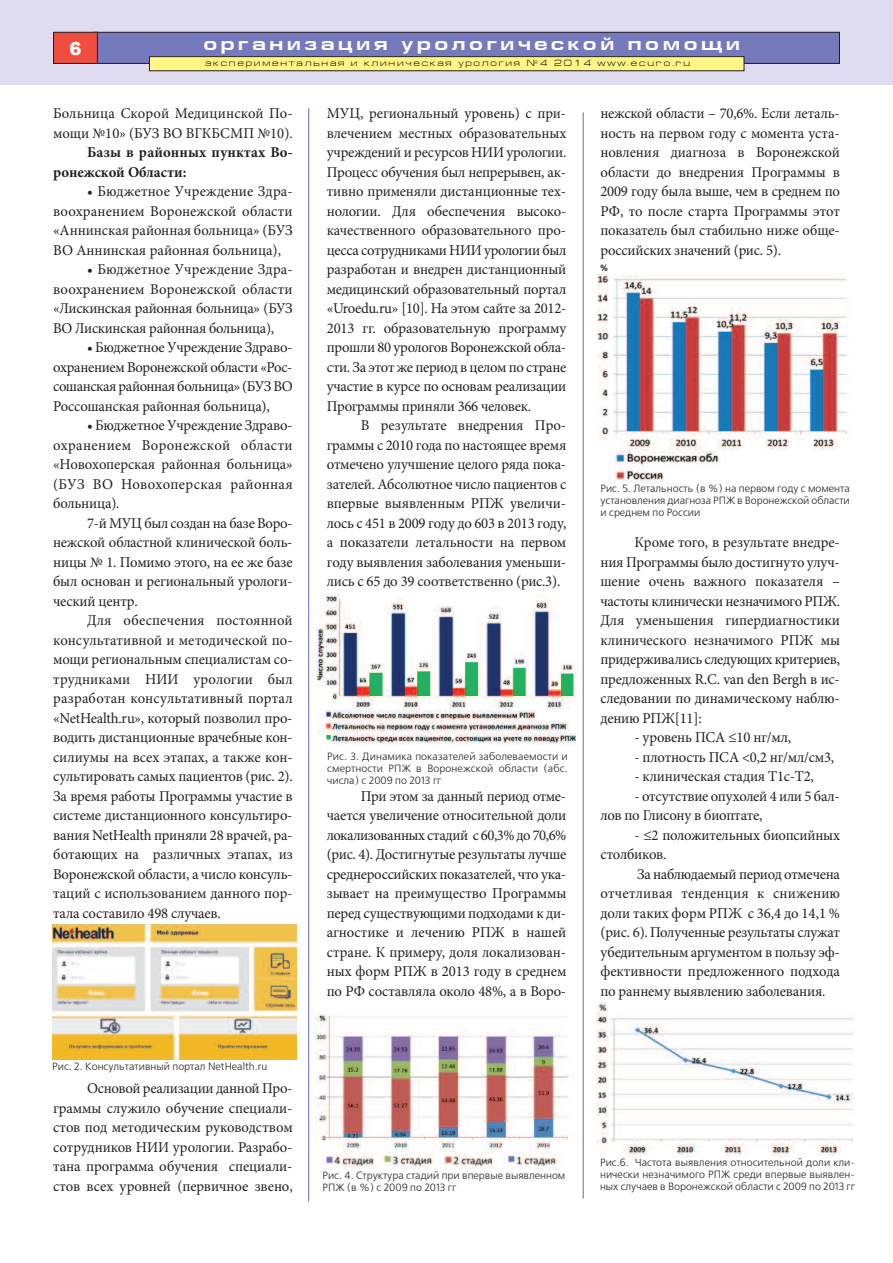
<style>
.page{position:relative;width:893px;height:1263px;background:#fff}
.page>*{position:absolute;margin:0;border:0;box-sizing:border-box;transform-origin:0 0}
.t1{font:700 18px "Europe Ext";letter-spacing:.2em;color:#fff}
.t2{font:900 18px "Arial";color:#fff}
.t3{font:15px/19.5px "Minion Pro";letter-spacing:-.015em;color:#231f20;text-align:justify}
.t4{font:700 15px/19.5px "Minion Pro";letter-spacing:.01em;color:#231f20}
.t5{font:10.5px/12px "Free Set C";color:#231f20;text-align:justify}
.t6{font:9px "Europe Ext";letter-spacing:.2em;color:#231f20}
.t7{font:700 9px "Free Set C";color:#231f20}
</style>
<div class="page">
<div style="left:0;top:0;width:893px;height:85px;background:#dedcee"></div>
<div style="left:94px;top:32px;width:745px;height:31px;background:#747abb"></div>
<div style="left:94px;top:32px;width:746px;height:32px;border:1px solid #231f20"></div>
<div style="left:54px;top:32px;width:43px;height:31px;background:#ef4d40"></div>
<div style="left:53px;top:32px;width:45px;height:32px;border:1px solid #231f20"></div>
<div style="left:149px;top:57px;width:595px;height:14px;background:#fff685"></div>
<div style="left:149px;top:56px;width:595px;height:15px;border:1px solid #231f20"></div>
<hr style="left:308px;top:108px;width:1px;height:1093px;background:#747abb">
<hr style="left:583px;top:112px;width:1px;height:1086px;background:#747abb">
<img style="left:52px;top:925px;width:244px;height:134px">
<img style="left:317px;top:594px;width:258px;height:151px">
<img style="left:316px;top:1014px;width:258px;height:161px">
<img style="left:597px;top:275px;width:251px;height:209px">
<img style="left:596px;top:1002px;width:258px;height:155px">
<p class="t2" style="left:70px;top:36px;width:14px">6</p>
<p class="t1" style="left:203px;top:37px;width:538px">организация урологической помощи</p>
<p class="t6" style="left:205px;top:60px;width:486px">экспериментальная и клиническая урология №4 2014 www.ecuro.ru</p>
<p class="t3" style="left:53px;top:105px;width:241px">Больница Скорой Медицинской По&shy;мощи №10» (БУЗ ВО ВГКБСМП №10).</p>
<p class="t4" style="left:53px;top:144px;width:241px;text-indent:34px">Базы в районных пунктах Во&shy;ронежской Области:</p>
<p class="t3" style="left:53px;top:183px;width:241px;text-indent:34px">• Бюджетное Учреждение Здра&shy;воохранением Воронежской области «Аннинская районная больница» (БУЗ ВО Аннинская районная больница),</p>
<p class="t3" style="left:53px;top:261px;width:241px;text-indent:34px">• Бюджетное Учреждение Здра&shy;воохранением Воронежской области «Лискинская районная больница» (БУЗ ВО Лискинская районная больница),</p>
<p class="t3" style="left:53px;top:339px;width:241px;text-indent:34px">• Бюджетное Учреждение Здраво&shy;охранением Воронежской области «Рос&shy;сошанская районная больница» (БУЗ ВО Россошанская районная больница),</p>
<p class="t3" style="left:53px;top:417px;width:241px;text-indent:34px">• Бюджетное Учреждение Здраво&shy;охранением Воронежской области «Новохоперская районная больница» (БУЗ ВО Новохоперская районная больница).</p>
<p class="t3" style="left:53px;top:514px;width:241px;text-indent:34px">7-й МУЦ был создан на базе Воро&shy;нежской областной клинической боль&shy;ницы № 1. Помимо этого, на ее же базе был основан и региональный урологи&shy;ческий центр.</p>
<p class="t3" style="left:53px;top:612px;width:241px;text-indent:34px">Для обеспечения постоянной консультативной и методической по&shy;мощи региональным специалистам со&shy;трудниками НИИ урологии был разработан консультативный портал «NetHealth.ru», который позволил про&shy;водить дистанционные врачебные кон&shy;силиумы на всех этапах, а также кон&shy;сультировать самых пациентов (рис. 2).<br>За время работы Программы участие в системе дистанционного консультиро&shy;вания NetHealth приняли 28 врачей, ра&shy;ботающих на различных этапах, из Воронежской области, а число консуль&shy;таций с использованием данного пор&shy;тала составило 498 случаев.</p>
<p class="t5" style="left:52px;top:1060px;width:216px">Рис. 2. Консультативный портал NetHealth.ru</p>
<p class="t3" style="left:53px;top:1080px;width:241px;text-indent:34px">Основой реализации данной Про&shy;граммы служило обучение специали&shy;стов под методическим руководством сотрудников НИИ урологии. Разрабо&shy;тана программа обучения специали&shy;стов всех уровней (первичное звено,</p>
<p class="t3" style="left:327px;top:105px;width:241px">МУЦ, региональный уровень) с при&shy;влечением местных образовательных учреждений и ресурсов НИИ урологии.<br>Процесс обучения был непрерывен, ак&shy;тивно применяли дистанционные тех&shy;нологии. Для обеспечения высоко&shy;качественного образовательного про&shy;цесса сотрудниками НИИ урологии был разработан и внедрен дистанционный медицинский образовательный портал «Uroedu.ru» [10]. На этом сайте за 2012- 2013 гг. образовательную программу прошли 80 урологов Воронежской обла&shy;сти. За этот же период в целом по стране участие в курсе по основам реализации Программы приняли 366 человек.</p>
<p class="t3" style="left:327px;top:417px;width:241px;text-indent:34px">В результате внедрения Про&shy;граммы с 2010 года по настоящее время отмечено улучшение целого ряда пока&shy;зателей. Абсолютное число пациентов с впервые выявленным РПЖ увеличи&shy;лось с 451 в 2009 году до 603 в 2013 году, а показатели летальности на первом году выявления заболевания уменьши&shy;лись с 65 до 39 соответственно (рис.3).</p>
<p class="t5" style="left:327px;top:750px;width:242px">Рис. 3. Динамика показателей заболеваемости и смертности РПЖ в Воронежской области (абс. числа) с 2009 по 2013 гг</p>
<p class="t3" style="left:327px;top:787px;width:241px;text-indent:34px">При этом за данный период отме&shy;чается увеличение относительной доли локализованных стадий с 60,3% до 70,6% (рис. 4). Достигнутые результаты лучше среднероссийских показателей, что ука&shy;зывает на преимущество Программы перед существующими подходами к ди&shy;агностике и лечению РПЖ в нашей стране. К примеру, доля локализован&shy;ных форм РПЖ в 2013 году в среднем по РФ составляла около 48%, а в Воро-</p>
<p class="t5" style="left:322px;top:1169px;width:244px">Рис. 4. Структура стадий при впервые выявленном<br>РПЖ (в %) с 2009 по 2013 гг</p>
<p class="t3" style="left:600px;top:105px;width:241px">нежской области – 70,6%. Если леталь&shy;ность на первом году с момента уста&shy;новления диагноза в Воронежской области до внедрения Программы в 2009 году была выше, чем в среднем по РФ, то после старта Программы этот показатель был стабильно ниже обще&shy;российских значений (рис. 5).</p>
<p class="t7" style="left:600px;top:263px;width:9px">%</p>
<p class="t5" style="left:600px;top:482px;width:251px">Рис. 5. Летальность (в %) на первом году с момента установления диагноза РПЖ в Воронежской области и среднем по России</p>
<p class="t3" style="left:600px;top:534px;width:241px;text-indent:34px">Кроме того, в результате внедре&shy;ния Программы было достигнуто улуч&shy;шение очень важного показателя – частоты клинически незначимого РПЖ.<br>Для уменьшения гипердиагностики клинического незначимого РПЖ мы придерживались следующих критериев, предложенных R.C. van den Bergh в ис&shy;следовании по динамическому наблю&shy;дению РПЖ[11]:</p>
<p class="t3" style="left:634px;top:729px;width:158px">- уровень ПСА ≤10 нг/мл,</p>
<p class="t3" style="left:634px;top:748px;width:201px">- плотность ПСА &lt;0,2 нг/мл/см3,</p>
<p class="t3" style="left:634px;top:768px;width:181px">- клиническая стадия Т1с-Т2,</p>
<p class="t3" style="left:600px;top:787px;width:241px;text-indent:34px">- отсутствие опухолей 4 или 5 бал&shy;лов по Глисону в биоптате,</p>
<p class="t3" style="left:600px;top:826px;width:241px;text-indent:34px">- ≤2 положительных биопсийных столбиков.</p>
<p class="t3" style="left:600px;top:865px;width:241px;text-indent:37px">За наблюдаемый период отмечена отчетливая тенденция к снижению доли таких форм РПЖ с 36,4 до 14,1 % (рис. 6). Полученные результаты служат убедительным аргументом в пользу эф&shy;фективности предложенного подхода по раннему выявлению заболевания.</p>
<p class="t5" style="left:600px;top:1157px;width:256px">Рис.6. Частота выявления относительной доли кли&shy;нически незначимого РПЖ среди впервые выявлен&shy;ных случаев в Воронежской области с 2009 по 2013 гг</p>
</div>
